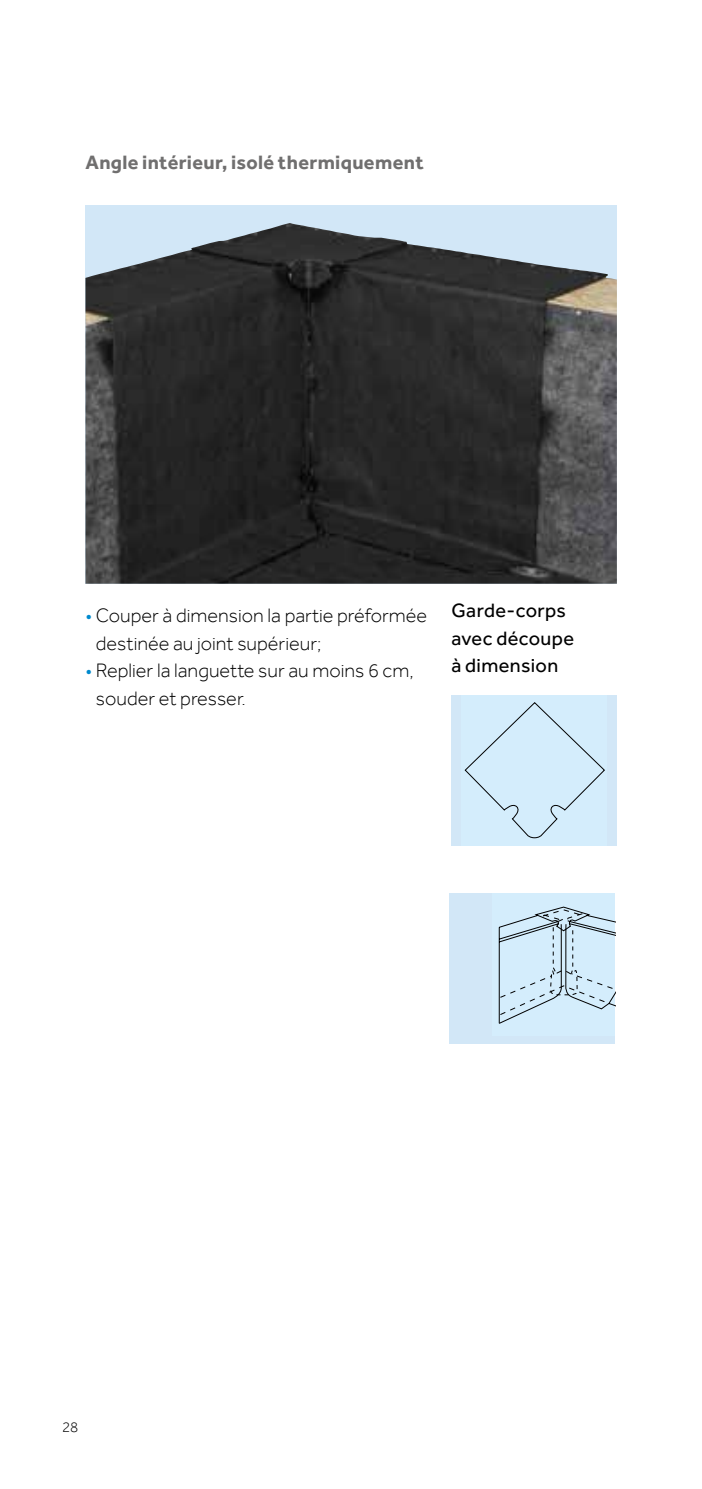
<style>
.page{position:relative;width:702px;height:1489px;background:#fff}
.page>*{position:absolute;margin:0;border:0;box-sizing:border-box;transform-origin:0 0}
.t1{font:300 20px/27.5px "Effra";color:#000}
.t2{font:700 20px "Effra";letter-spacing:.02em;color:#706f6f}
.t3{font:20px/27.5px "Effra";letter-spacing:.02em;color:#000}
.t4{font:300 15px "Effra";color:#000}
.s1{color:#008ace}
</style>
<div class="page">
<div style="left:85px;top:206px;width:532px;height:377px;background:#d2e7f7"></div>
<img style="left:85px;top:223px;width:532px;height:360px">
<div style="left:449px;top:893px;width:166px;height:150px;background:#d2e7f7"></div>
<div style="left:492px;top:893px;width:123px;height:142px;background:#d4edfc"></div>
<svg style="left:498px;top:906px;width:117px;height:118px"></svg>
<div style="left:451px;top:695px;width:165px;height:150px;background:#d2e7f7"></div>
<div style="left:461px;top:695px;width:145px;height:150px;background:#d4edfc"></div>
<svg style="left:464px;top:702px;width:141px;height:136px"></svg>
<p class="t2" style="left:85px;top:150px;width:340px">Angle intérieur, isolé thermiquement</p>
<p class="t1" style="left:96px;top:601px;width:333px;text-indent:-10px"><span class="s1">•</span> Couper à dimension la partie préformée destinée au joint supérieur;</p>
<p class="t1" style="left:96px;top:656px;width:319px;text-indent:-10px"><span class="s1">•</span> Replier la languette sur au moins 6 cm, souder et presser.</p>
<p class="t3" style="left:451px;top:596px;width:124px">Garde-corps avec découpe à dimension</p>
<p class="t4" style="left:62px;top:1418px;width:18px">28</p>
</div>
